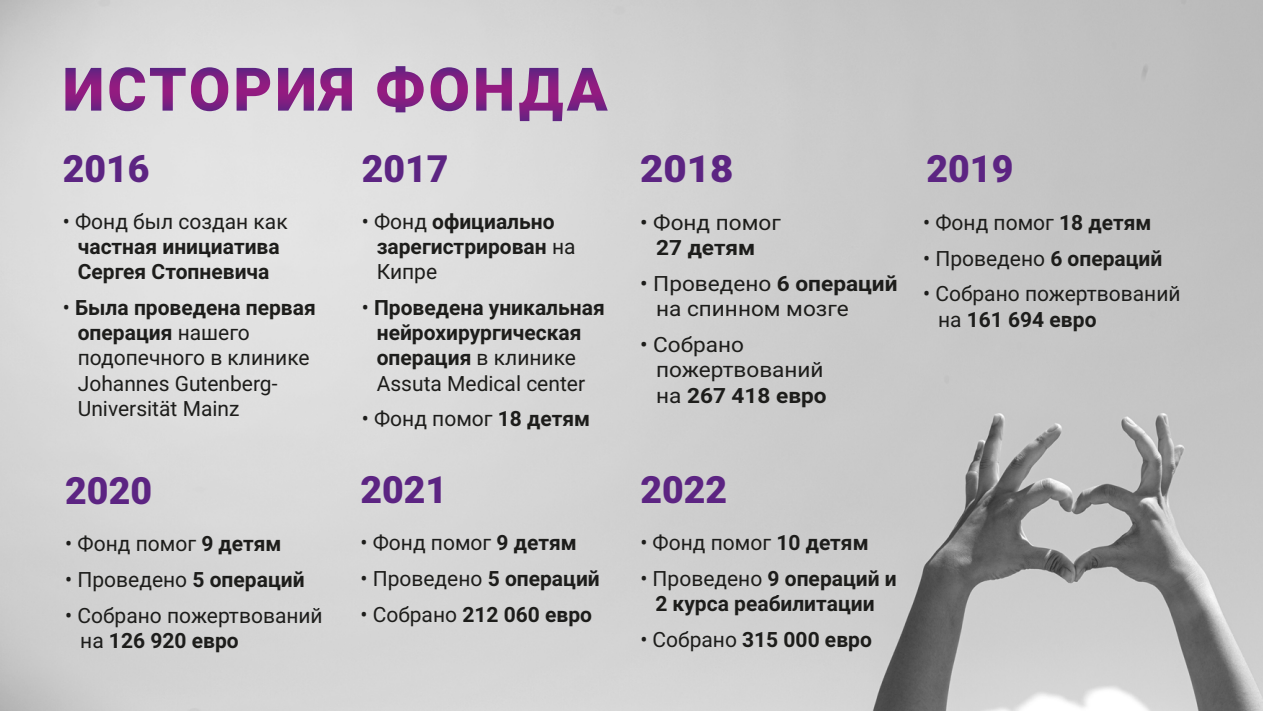
<style>
.page{position:relative;width:1263px;height:711px;background:#fff}
.page>*{position:absolute;margin:0;border:0;box-sizing:border-box;transform-origin:0 0}
.t1{font:900 37.5px "Roboto";color:#5c2482}
.t2{font:900 37.5px "Roboto";color:#5c2482;scale:1.08 1}
.t3{font:21px/25.2px "Roboto";color:#1d1d1b}
.t4{font:700 21px/25.2px "Roboto";color:#1d1d1b}
.t5{font:21px/25.2px "Roboto";color:#1d1d1b;scale:1.08 1}
.t6{font:700 21px "Roboto";color:#1d1d1b;scale:1.08 1}
.s1{font-weight:700}
.s2{font-weight:400}
</style>
<div class="page">
<img style="left:0;top:0;width:1263px;height:710px">
<svg style="left:65px;top:68px;width:36px;height:42px;background:#9a5299"></svg>
<svg style="left:109px;top:67px;width:119px;height:44px;background:#b286b3"></svg>
<svg style="left:237px;top:68px;width:33px;height:42px"></svg>
<svg style="left:278px;top:68px;width:74px;height:42px;background:#a05d9f"></svg>
<svg style="left:377px;top:66px;width:47px;height:46px;background:#ab70a8"></svg>
<svg style="left:431px;top:67px;width:37px;height:44px;background:#a66da6"></svg>
<svg style="left:476px;top:68px;width:36px;height:42px;background:#a15f9f"></svg>
<svg style="left:519px;top:68px;width:89px;height:53px;background:#ae80ae"></svg>
<h1 class="t1" style="left:63px;top:143px;width:88px">2016</h1>
<h1 class="t1" style="left:362px;top:143px;width:88px">2017</h1>
<p class="t3" style="left:63px;top:208px;width:226px">• Фонд был создан как</p>
<p class="t4" style="left:78px;top:233px;width:203px">частная инициатива<br>Сергея Стопневича</p>
<p class="t3" style="left:78px;top:294px;width:240px;text-indent:-15px">• <span class="s1">Была проведена первая операция</span> нашего подопечного в клинике<br>Johannes Gutenberg-<br>Universität Mainz</p>
<h1 class="t1" style="left:65px;top:463px;width:88px">2020</h1>
<p class="t3" style="left:65px;top:530px;width:218px">• Фонд помог <span class="s1">9 детям</span></p>
<p class="t3" style="left:65px;top:565px;width:241px">• Проведено <span class="s1">5 операций</span></p>
<p class="t3" style="left:80px;top:601px;width:244px;text-indent:-15px">• Собрано пожертвований на <span class="s1">126 920 евро</span></p>
<p class="t4" style="left:377px;top:208px;width:200px;text-indent:-15px"><span class="s2">• Фонд</span> официально зарегистрирован <span class="s2">на<br>Кипре</span></p>
<p class="t4" style="left:377px;top:294px;width:230px;text-indent:-15px"><span class="s2">•</span> Проведена уникальная нейрохирургическая операция <span class="s2">в клинике<br>Assuta Medical center</span></p>
<p class="t3" style="left:362px;top:405px;width:230px">• Фонд помог <span class="s1">18 детям</span></p>
<h1 class="t1" style="left:360px;top:463px;width:88px">2021</h1>
<p class="t3" style="left:360px;top:529px;width:218px">• Фонд помог <span class="s1">9 детям</span></p>
<p class="t3" style="left:360px;top:564px;width:241px">• Проведено <span class="s1">5 операций</span></p>
<p class="t4" style="left:360px;top:600px;width:233px"><span class="s2">• Собрано</span> 212 060 евро</p>
<h1 class="t2" style="left:640px;top:143px;width:88px">2018</h1>
<p class="t5" style="left:640px;top:209px;width:132px">• Фонд помог</p>
<p class="t6" style="left:656px;top:233px;width:93px">27 детям</p>
<p class="t5" style="left:656px;top:270px;width:225px;text-indent:-16px">• Проведено <span class="s1">6 операций </span>на спинном мозге</p>
<p class="t5" style="left:656px;top:331px;width:159px;text-indent:-16px">• Собрано пожертвований на <span class="s1">267 418 евро</span></p>
<h1 class="t1" style="left:640px;top:463px;width:88px">2022</h1>
<p class="t3" style="left:640px;top:529px;width:230px">• Фонд помог <span class="s1">10 детям</span></p>
<p class="t4" style="left:640px;top:564px;width:258px;text-align:center"><span class="s2">• Проведено</span> 9 операций и<br>2 курса реабилитации</p>
<p class="t4" style="left:640px;top:625px;width:233px"><span class="s2">• Собрано</span> 315 000 евро</p>
<h1 class="t1" style="left:926px;top:143px;width:88px">2019</h1>
<p class="t3" style="left:923px;top:209px;width:230px">• Фонд помог <span class="s1">18 детям</span></p>
<p class="t3" style="left:923px;top:244px;width:241px">• Проведено <span class="s1">6 операций</span></p>
<p class="t3" style="left:938px;top:280px;width:244px;text-indent:-15px">• Собрано пожертвований на <span class="s1">161 694 евро</span></p>
</div>
